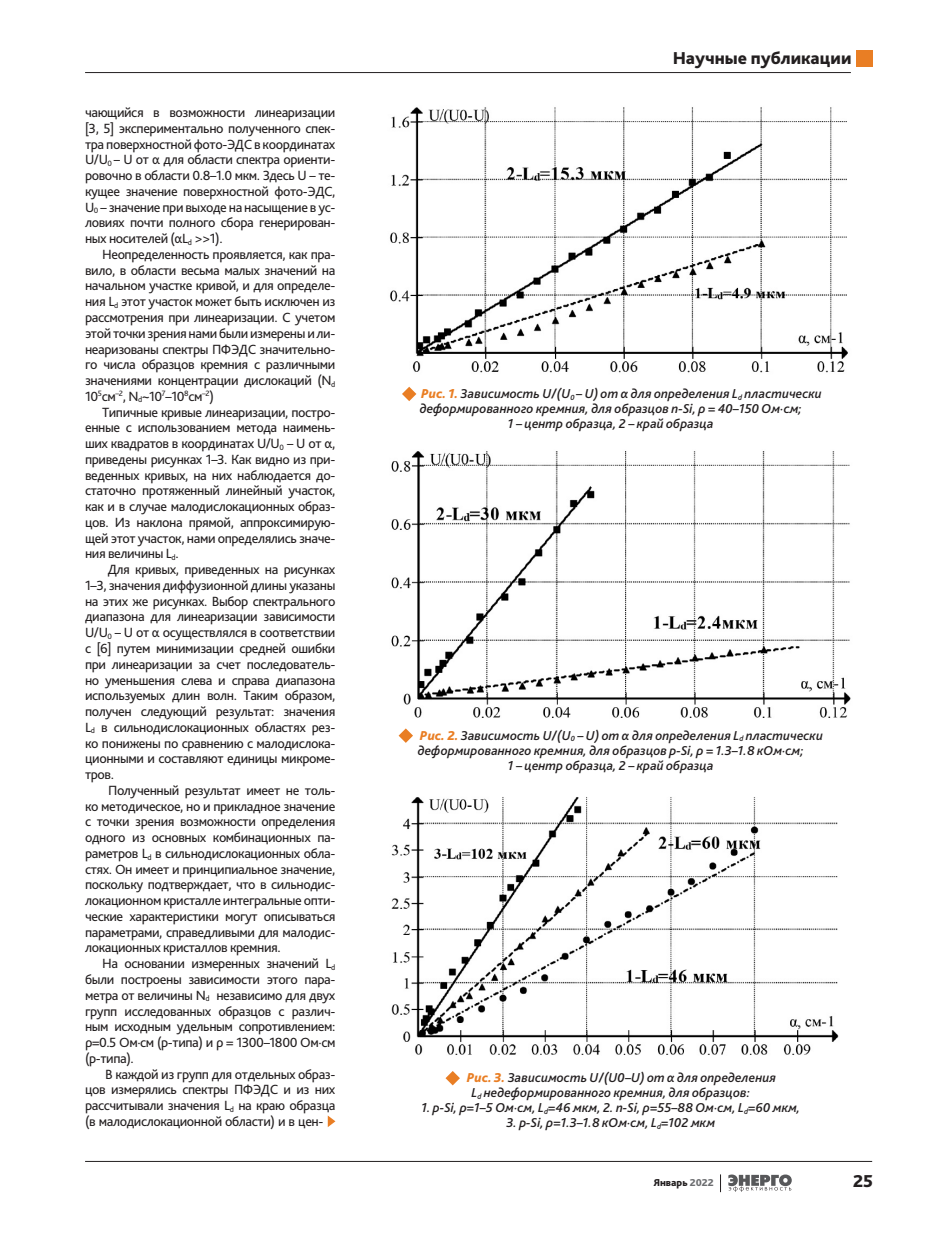
<style>
.page{position:relative;width:936px;height:1234px;background:#fff}
.page>*{position:absolute;margin:0;border:0;box-sizing:border-box;transform-origin:0 0}
.t1{font:800 18px "Bliss Pro";color:#231f20}
.t2{font:13.95px/15.8px "Bliss Pro";letter-spacing:-.03em;color:#231f20;text-align:justify}
.t3{font:italic 500 13.5px/15px "Bliss Pro";color:#231f20}
.t4{font:800 10.5px "Bliss Pro";color:#231f20}
.s1{font-weight:800;color:#e97e24}
.s2{color:#6c6d70}
</style>
<div class="page">
<img style="left:390px;top:107px;width:458px;height:266px">
<img style="left:391px;top:797px;width:448px;height:258px">
<img style="left:391px;top:451px;width:460px;height:267px">
<hr style="left:85px;top:1160px;width:787px;height:1px;background:#231f20">
<hr style="left:85px;top:72px;width:765px;height:1px;background:#231f20">
<svg style="left:402px;top:386px;width:14px;height:15px"></svg>
<svg style="left:398px;top:728px;width:15px;height:14px"></svg>
<svg style="left:445px;top:1071px;width:15px;height:14px"></svg>
<svg style="left:328px;top:1115px;width:7px;height:11px"></svg>
<div style="left:856px;top:50px;width:17px;height:16px;background:#e97e24"></div>
<svg style="left:720px;top:1174px;width:1px;height:17px"></svg>
<svg style="left:728px;top:1174px;width:63px;height:17px"></svg>
<p class="t2" style="left:85px;top:104px;width:252px">чающийся в возможности линеаризации [3, 5] экспериментально полученного спек&shy;тра поверхностной фото-ЭДС в координатах U/U<sub>0</sub> – U от α для области спектра ориенти&shy;ровочно в области 0.8–1.0 мкм. Здесь U – те&shy;кущее значение поверхностной фото-ЭДС, U<sub>0</sub> – значение при выходе на насыщение в ус&shy;ловиях почти полного сбора генерирован&shy;ных носителей (αL<sub>d</sub> &gt;&gt;1).</p>
<p class="t2" style="left:85px;top:246px;width:252px;text-indent:17px">Неопределенность проявляется, как пра&shy;вило, в области весьма малых значений на начальном участке кривой, и для определе&shy;ния L<sub>d</sub> этот участок может быть исключен из рассмотрения при линеаризации. С учетом этой точки зрения нами были измерены и ли&shy;неаризованы спектры ПФЭДС значительно&shy;го числа образцов кремния с различными значениями концентрации дислокаций (N<sub>d </sub>10<sup>5</sup>см<sup>–2</sup>, N<sub>d</sub>~10<sup>7</sup>–10<sup>8</sup>см<sup>–2</sup>)</p>
<p class="t2" style="left:85px;top:403px;width:252px;text-indent:17px">Типичные кривые линеаризации, постро&shy;енные с использованием метода наимень&shy;ших квадратов в координатах U/U<sub>0</sub> – U от α, приведены рисунках 1–3. Как видно из при&shy;веденных кривых, на них наблюдается до&shy;статочно протяженный линейный участок, как и в случае малодислокационных образ&shy;цов. Из наклона прямой, аппроксимирую&shy;щей этот участок, нами определялись значе&shy;ния величины L<sub>d</sub>.</p>
<p class="t2" style="left:85px;top:561px;width:252px;text-indent:23px">Для кривых, приведенных на рисунках 1–3, значения диффузионной длины указаны на этих же рисунках. Выбор спектрального диапазона для линеаризации зависимости U/U<sub>0</sub> – U от α осуществлялся в соответствии с [6] путем минимизации средней ошибки при линеаризации за счет последователь&shy;но уменьшения слева и справа диапазона используемых длин волн. Таким образом, получен следующий результат: значения L<sub>d</sub> в сильнодислокационных областях рез&shy;ко понижены по сравнению с малодислока&shy;ционными и составляют единицы микроме&shy;тров.</p>
<p class="t2" style="left:85px;top:781px;width:252px;text-indent:23px">Полученный результат имеет не толь&shy;ко методическое, но и прикладное значение с точки зрения возможности определения одного из основных комбинационных па&shy;раметров L<sub>d</sub> в сильнодислокационных обла&shy;стях. Он имеет и принципиальное значение, поскольку подтверждает, что в сильнодис&shy;локационном кристалле интегральные опти&shy;ческие характеристики могут описываться параметрами, справедливыми для малодис&shy;локационных кристаллов кремния.</p>
<p class="t2" style="left:85px;top:955px;width:252px;text-indent:17px">На основании измеренных значений L<sub>d </sub>были построены зависимости этого пара&shy;метра от величины N<sub>d</sub> независимо для двух групп исследованных образцов с различ&shy;ным исходным удельным сопротивлением: ρ=0.5 Ом∙см (p-типа) и ρ = 1300–1800 Ом∙см (p-типа).</p>
<p class="t2" style="left:85px;top:1065px;width:252px;text-indent:20px">В каждой из групп для отдельных образ&shy;цов измерялись спектры ПФЭДС и из них рассчитывали значения L<sub>d</sub> на краю образца (в малодислокационной области) и в цен-</p>
<p class="t1" style="left:672px;top:47px;width:180px">Научные публикации</p>
<p class="t3" style="left:421px;top:386px;width:402px"><span class="s1">Рис. 1.</span> Зависимость U/(U<sub>0</sub> – U) от α для определения L<sub>d</sub> пластически</p>
<p class="t3" style="left:420px;top:401px;width:383px">деформированного кремния, для образцов n-Si, ρ = 40–150 Ом∙см;</p>
<p class="t3" style="left:508px;top:416px;width:207px">1 – центр образца, 2 – край образца</p>
<p class="t3" style="left:420px;top:727px;width:404px"><span class="s1">Рис. 2.</span> Зависимость U/(U<sub>0</sub> – U) от α для определения L<sub>d</sub> пластически</p>
<p class="t3" style="left:418px;top:742px;width:387px">деформированного кремния, для образцов p-Si, ρ = 1.3–1.8 кОм∙см;</p>
<p class="t3" style="left:508px;top:757px;width:207px">1 – центр образца, 2 – край образца</p>
<p class="t3" style="left:471px;top:1069px;width:306px;text-indent:-5px"><span class="s1">Рис. 3.</span> Зависимость U/(U0–U) от α для определения<br>L<sub>d</sub> недеформированного кремния, для образцов:</p>
<p class="t3" style="left:421px;top:1099px;width:380px">1. p-Si, ρ=1–5 Ом∙см, L<sub>d</sub>=46 мкм, 2. n-Si, ρ=55–88 Ом∙см, L<sub>d</sub>=60 мкм,</p>
<p class="t3" style="left:506px;top:1114px;width:210px">3. p-Si, ρ=1.3–1.8 кОм∙см, L<sub>d</sub>=102 мкм</p>
<p class="t4" style="left:653px;top:1175px;width:62px">Январь <span class="s2">2022</span></p>
<p class="t1" style="left:853px;top:1169px;width:21px">25</p>
</div>
